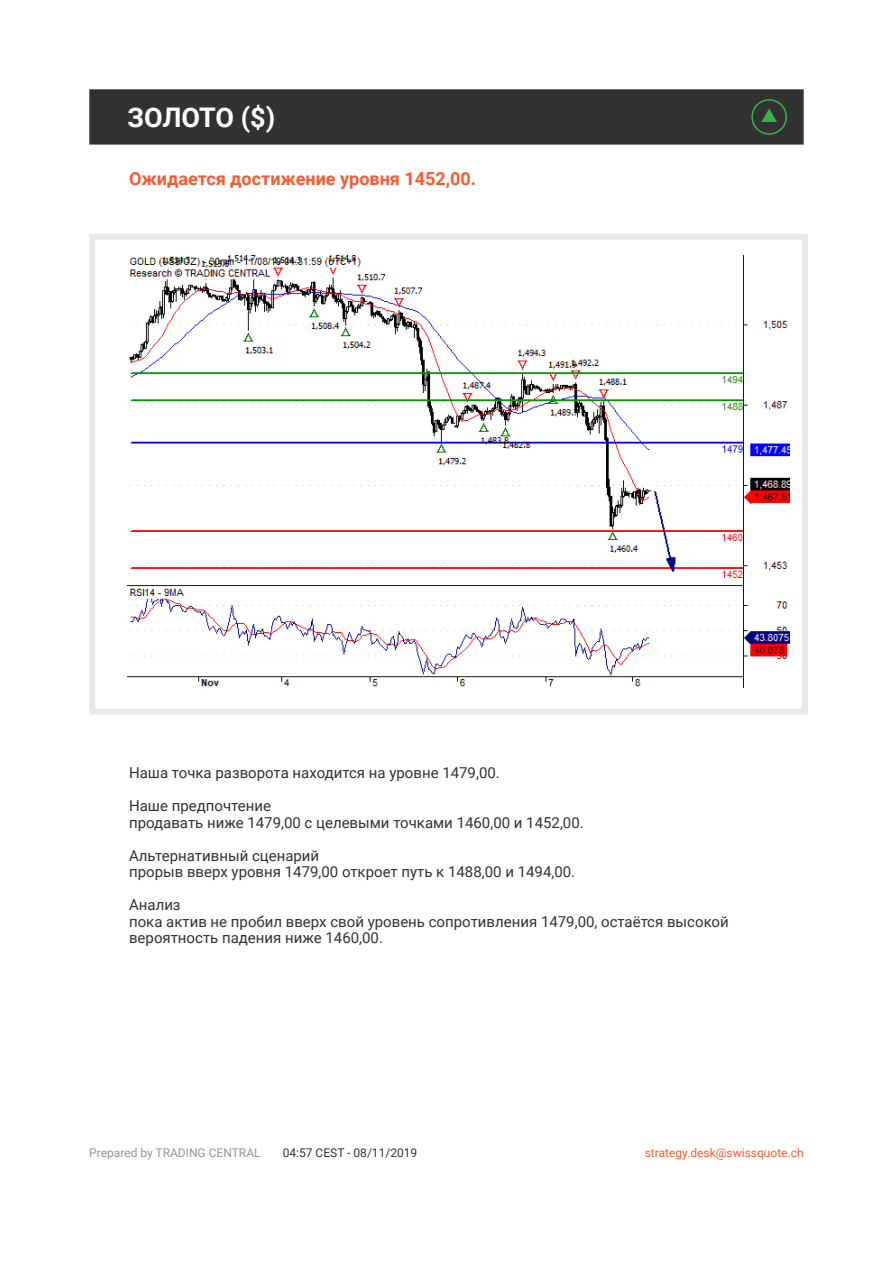
<style>
.page{position:relative;width:893px;height:1263px;background:#fff}
.page>*{position:absolute;margin:0;border:0;box-sizing:border-box;transform-origin:0 0}
.t1{font:700 27px "Roboto";letter-spacing:-.015em;color:#fff}
.t2{font:700 18px "Roboto";color:#fa5b35}
.t3{font:15px/16.5px "Roboto";color:#323232}
.t4{font:12px "Roboto";color:#fa5b35}
.t5{font:12px "Roboto";color:#939598}
.t6{font:12px "Roboto";color:#323232}
</style>
<div class="page">
<div style="left:89px;top:234px;width:719px;height:480px;border:6px solid #e9e8e7"></div>
<div style="left:89px;top:89px;width:715px;height:56px;background:#323232;border:2px solid #323232"></div>
<img style="left:128px;top:255px;width:661px;height:432px">
<svg style="left:751px;top:99px;width:36px;height:36px"></svg>
<h1 class="t1" style="left:128px;top:98px;width:149px">ЗОЛОТО ($)</h1>
<p class="t2" style="left:129px;top:166px;width:348px">Ожидается достижение уровня 1452,00.</p>
<p class="t3" style="left:129px;top:764px;width:372px">Наша точка разворота находится на уровне 1479,00.</p>
<p class="t3" style="left:129px;top:797px;width:456px">Наше предпочтение<br>продавать ниже 1479,00 с целевыми точками 1460,00 и 1452,00.</p>
<p class="t3" style="left:129px;top:846px;width:448px">Альтернативный сценарий<br>прорыв вверх уровня 1479,00 откроет путь к 1488,00 и 1494,00.</p>
<p class="t3" style="left:129px;top:896px;width:601px">Анализ<br>пока актив не пробил вверх свой уровень сопротивления 1479,00, остаётся высокой вероятность падения ниже 1460,00.</p>
<p class="t5" style="left:89px;top:1144px;width:173px">Prepared by TRADING CENTRAL</p>
<p class="t6" style="left:283px;top:1144px;width:136px">04:57 CEST - 08/11/2019</p>
<p class="t4" style="left:645px;top:1144px;width:160px">strategy.desk@swissquote.ch</p>
</div>
